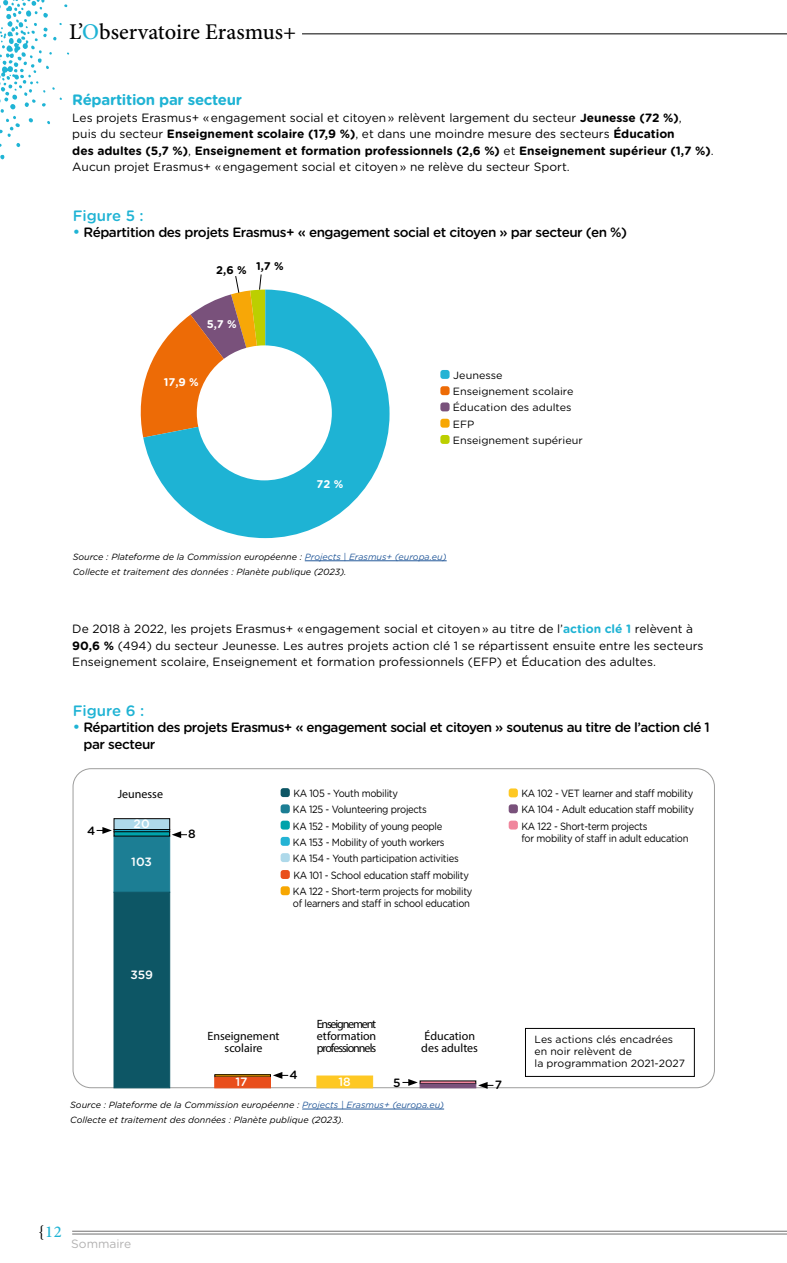
<style>
.page{position:relative;width:787px;height:1263px;background:#fff}
.page>*{position:absolute;margin:0;border:0;box-sizing:border-box;transform-origin:0 0}
.t1{font:500 22.5px "Minion Pro";color:#000}
.t2{font:500 16.5px "Minion Pro";color:#1fb3d4}
.t3{font:700 15px "Gotham Rounded";letter-spacing:-.02em;color:#1fb3d4}
.t4{font:500 15px "Gotham Rounded";color:#1fb3d4}
.t5{font:500 13.5px/16.5px "Gotham Rounded";letter-spacing:-.04em;color:#000}
.t6{font:12px/16.5px "Gotham Rounded";color:#000}
.t7{font:12px/12px "Myriad Pro";letter-spacing:-.005em;color:#000;text-align:center}
.t8{font:500 12px "Gotham Rounded";color:#fff}
.t9{font:12px "Gotham Rounded";color:#b3b2b2}
.t10{font:500 12px "Gotham Rounded";color:#000}
.t11{font:700 11.1px "Gotham Rounded";color:#fff}
.t12{font:700 11.1px "Gotham Rounded";color:#000}
.t13{font:10.5px/16.4px "Gotham Rounded";letter-spacing:-.03em;color:#000;scale:.9 1}
.t14{font:10.5px/16.2px "Gotham Rounded";color:#000}
.t15{font:italic 9px/14.7px "Gotham Rounded";color:#000}
.s1{color:#1fb3d4}
.s2{font-weight:700}
.s3{font-size:15px;color:#1fb3d4}
.s4{color:#275b9b}
.s5{font-weight:700;color:#1fb3d4}
.s6{color:#000}
</style>
<div class="page">
<hr style="left:302px;top:33px;width:485px;height:1px;background:#000">
<svg style="left:0;top:155px;width:5px;height:5px"></svg>
<svg style="left:16px;top:143px;width:4px;height:4px"></svg>
<svg style="left:0;top:0;width:69px;height:137px"></svg>
<hr style="left:72px;top:1231px;width:715px;height:1px;background:#706f6f">
<hr style="left:72px;top:1234px;width:715px;height:1px;background:#706f6f">
<hr style="left:305px;top:560px;width:141px;height:1px;background:#275b9b">
<div style="left:440px;top:370px;width:9px;height:9px;background:#24b3d4;border-radius:3px"></div>
<div style="left:440px;top:386px;width:9px;height:9px;background:#ed6b06;border-radius:3px"></div>
<div style="left:440px;top:402px;width:9px;height:9px;background:#79517b;border-radius:3px"></div>
<div style="left:440px;top:419px;width:9px;height:9px;background:#f7a702;border-radius:3px"></div>
<div style="left:440px;top:435px;width:9px;height:9px;background:#bccf00;border-radius:3px"></div>
<svg style="left:143px;top:290px;width:246px;height:248px;fill:#1eb3d4"></svg>
<div style="left:197px;top:345px;width:135px;height:135px;background:#fff;border-radius:50%"></div>
<svg style="left:140px;top:274px;width:125px;height:164px"></svg>
<hr style="left:302px;top:1109px;width:142px;height:1px;background:#275b9b">
<div style="left:114px;top:819px;width:56px;height:10px;background:#aed9ea"></div>
<div style="left:114px;top:818px;width:56px;height:12px;border:1px solid #000"></div>
<div style="left:114px;top:829px;width:56px;height:3px;border:1px solid #000"></div>
<div style="left:114px;top:836px;width:56px;height:56px;background:#1c7e94;border:1px solid #1c7e94"></div>
<div style="left:214px;top:1077px;width:57px;height:11px;background:#e94e1b"></div>
<div style="left:114px;top:892px;width:56px;height:196px;background:#0d5665;border:1px solid #0d5665"></div>
<div style="left:317px;top:1076px;width:56px;height:12px;background:#fec823"></div>
<hr style="left:420px;top:1084px;width:56px;height:4px;background:#79517b">
<hr style="left:114px;top:832px;width:56px;height:4px;background:#00a3ab">
<div style="left:114px;top:831px;width:56px;height:5px;border:1px solid #000"></div>
<svg style="left:172px;top:831px;width:15px;height:7px"></svg>
<svg style="left:273px;top:1072px;width:15px;height:7px"></svg>
<svg style="left:478px;top:1082px;width:15px;height:7px"></svg>
<svg style="left:97px;top:827px;width:15px;height:7px"></svg>
<div style="left:280px;top:788px;width:10px;height:9px;background:#0d5665;border-radius:3px"></div>
<div style="left:280px;top:804px;width:10px;height:9px;background:#1c7e94;border-radius:3px"></div>
<div style="left:280px;top:821px;width:10px;height:8px;background:#00a3ab;border-radius:3px"></div>
<div style="left:280px;top:837px;width:10px;height:9px;background:#24b3d4;border-radius:3px"></div>
<div style="left:280px;top:853px;width:10px;height:9px;background:#aed9ea;border-radius:3px"></div>
<div style="left:280px;top:870px;width:10px;height:9px;background:#e94e1b;border-radius:3px"></div>
<div style="left:280px;top:886px;width:10px;height:9px;background:#f7a702;border-radius:3px"></div>
<div style="left:508px;top:788px;width:10px;height:9px;background:#fec823;border-radius:3px"></div>
<div style="left:508px;top:804px;width:10px;height:9px;background:#79517b;border-radius:3px"></div>
<div style="left:508px;top:821px;width:10px;height:8px;background:#f0869d;border-radius:3px"></div>
<svg style="left:402px;top:1079px;width:16px;height:7px"></svg>
<div style="left:525px;top:1028px;width:169px;height:49px;border:1px solid #000"></div>
<h1 class="t1" style="left:69px;top:17px;width:228px">L’<span class="s1">O</span>bservatoire Erasmus+</h1>
<p class="t3" style="left:72px;top:89px;width:171px">Répartition par secteur</p>
<p class="t6" style="left:72px;top:109px;width:643px">Les projets Erasmus+ « engagement social et citoyen » relèvent largement du secteur <span class="s2">Jeunesse (72 %)</span>,<br>puis du secteur <span class="s2">Enseignement scolaire (17,9 %)</span>, et dans une moindre mesure des secteurs <span class="s2">Éducation<br>des adultes (5,7 %)</span>, <span class="s2">Enseignement et formation professionnels (2,6 %)</span> et <span class="s2">Enseignement supérieur (1,7 %)</span>.<br>Aucun projet Erasmus+ « engagement social et citoyen » ne relève du secteur Sport.</p>
<p class="t4" style="left:73px;top:205px;width:73px">Figure 5 :</p>
<p class="t5" style="left:73px;top:224px;width:556px"><span class="s3">•</span> Répartition des projets Erasmus+ « engagement social et citoyen » par secteur (en %)</p>
<p class="t12" style="left:216px;top:260px;width:69px">2,6 % 1,7 %</p>
<p class="t11" style="left:207px;top:315px;width:32px">5,7 %</p>
<p class="t11" style="left:164px;top:374px;width:37px">17,9 %</p>
<p class="t11" style="left:316px;top:476px;width:28px">72 %</p>
<p class="t14" style="left:453px;top:367px;width:132px">Jeunesse<br>Enseignement scolaire<br>Éducation des adultes<br>EFP<br>Enseignement supérieur</p>
<p class="t15" style="left:73px;top:549px;width:375px">Source : Plateforme de la Commission européenne : <span class="s4">Projects | Erasmus+ (europa.eu)<br></span>Collecte et traitement des données : Planète publique (2023).</p>
<p class="t6" style="left:72px;top:620px;width:632px">De 2018 à 2022, les projets Erasmus+ « engagement social et citoyen » au titre de l’<span class="s5">action clé 1</span> relèvent à<br><span class="s2">90,6 %</span> (494) du secteur Jeunesse. Les autres projets action clé 1 se répartissent ensuite entre les secteurs<br>Enseignement scolaire, Enseignement et formation professionnels (EFP) et Éducation des adultes.</p>
<p class="t4" style="left:73px;top:700px;width:73px">Figure 6 :</p>
<p class="t5" style="left:84px;top:719px;width:628px;text-indent:-11px"><span class="s3">•</span> Répartition des projets Erasmus+ « engagement social et citoyen » soutenus au titre de l’action clé 1 par secteur</p>
<p class="t10" style="left:87px;top:822px;width:10px">4</p>
<p class="t7" style="left:118px;top:788px;width:47px">Jeunesse</p>
<p class="t8" style="left:134px;top:815px;width:18px">20</p>
<p class="t8" style="left:131px;top:853px;width:22px">103</p>
<p class="t10" style="left:188px;top:825px;width:9px">8</p>
<p class="t13" style="left:293px;top:785px;width:201px">KA 105 - Youth mobility<br>KA 125 - Volunteering projects<br>KA 152 - Mobility of young people<br>KA 153 - Mobility of youth workers<br>KA 154 - Youth participation activities KA 101 - School education staff mobility KA 122 - Short-term projects for mobility</p>
<p class="t13" style="left:293px;top:895px;width:198px">of learners and staff in school education</p>
<p class="t13" style="left:521px;top:785px;width:193px;text-align:justify">KA 102 - VET learner and staff mobility KA 104 - Adult education staff mobility KA 122 - Short-term projects</p>
<p class="t13" style="left:521px;top:829px;width:187px">for mobility of staff in adult education</p>
<p class="t8" style="left:130px;top:966px;width:24px">359</p>
<p class="t7" style="left:317px;top:1018px;width:61px;text-align:justify">Enseignement et formation professionnels</p>
<p class="t7" style="left:421px;top:1030px;width:58px;text-align:left">Éducation des adultes</p>
<p class="t10" style="left:393px;top:1074px;width:9px">5</p>
<p class="t7" style="left:207px;top:1030px;width:74px">Enseignement scolaire</p>
<p class="t10" style="left:289px;top:1066px;width:10px">4</p>
<p class="t8" style="left:235px;top:1073px;width:14px">17</p>
<p class="t8" style="left:338px;top:1073px;width:14px">18</p>
<p class="t15" style="left:70px;top:1097px;width:375px">Source : Plateforme de la Commission européenne : <span class="s4">Projects | Erasmus+ (europa.eu)<br></span>Collecte et traitement des données : Planète publique (2023).</p>
<p class="t10" style="left:494px;top:1076px;width:9px">7</p>
<p class="t14" style="left:534px;top:1032px;width:152px;line-height:12px">Les actions clés encadrées en noir relèvent de<br>la programmation 2021-2027</p>
<h2 class="t2" style="left:38px;top:1220px;width:25px"><span class="s6">{</span>12</h2>
<p class="t9" style="left:71px;top:1236px;width:62px">Sommaire</p>
</div>
